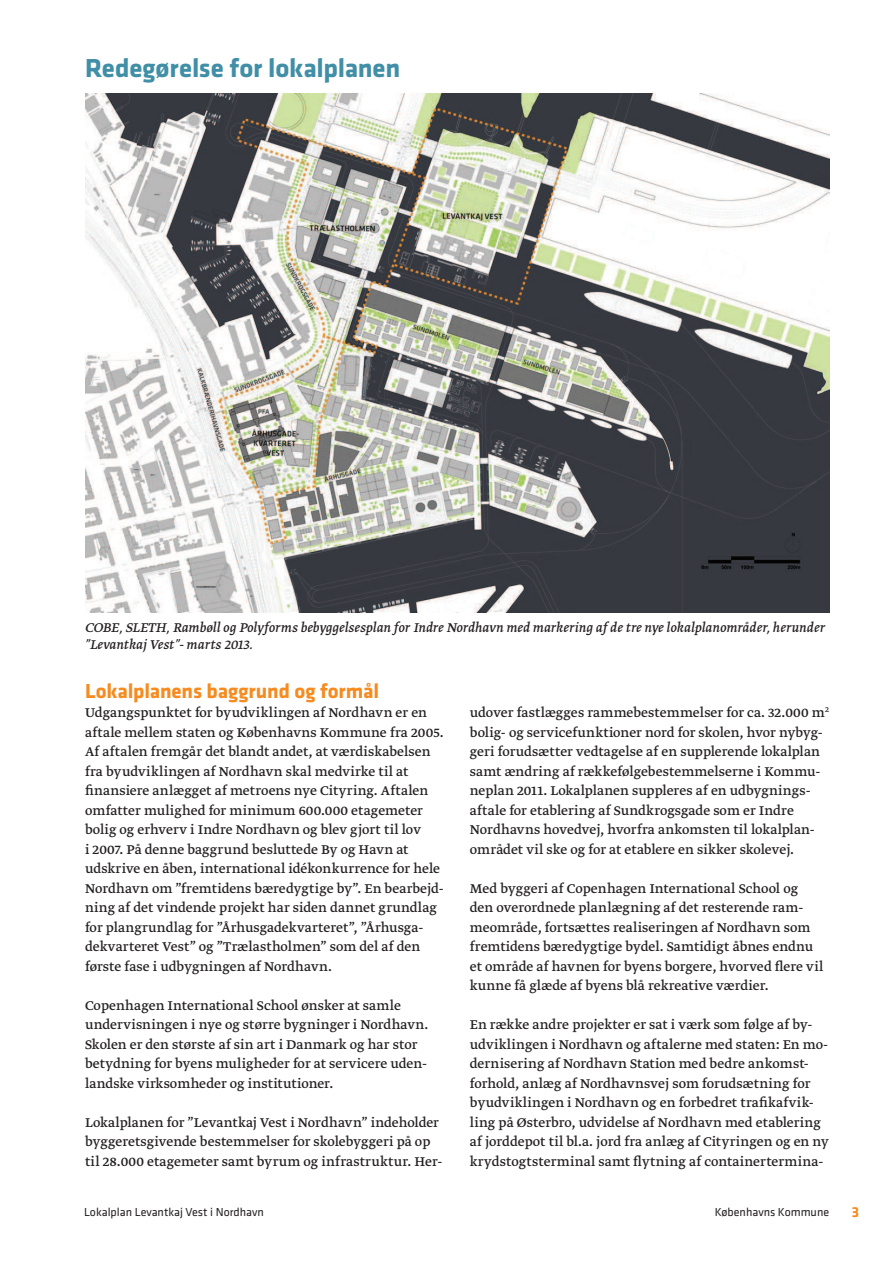
<style>
.page{position:relative;width:893px;height:1263px;background:#fff}
.page>*{position:absolute;margin:0;border:0;box-sizing:border-box;transform-origin:0 0}
.t1{font:700 27px "Klavika";letter-spacing:-.01em;color:#418fa7}
.t2{font:700 21px "Klavika";letter-spacing:-.005em;color:#f68b1f}
.t3{font:15px/19.5px "Greta Text";color:#231f20}
.t4{font:italic 15px/16.5px "Greta Text";letter-spacing:.005em;color:#231f20}
.t5{font:700 15px "Klavika";color:#f68b1f}
.t6{font:12px "Klavika";color:#231f20}
</style>
<div class="page">
<img style="left:85px;top:93px;width:744px;height:520px">
<h1 class="t1" style="left:85px;top:54px;width:317px">Redegørelse for lokalplanen</h1>
<p class="t4" style="left:85px;top:620px;width:741px">COBE, SLETH, Rambøll og Polyforms bebyggelsesplan for Indre Nordhavn med markering af de tre nye lokalplanområder, herunder ”Levantkaj Vest”- marts 2013.</p>
<h2 class="t2" style="left:85px;top:679px;width:296px">Lokalplanens baggrund og formål</h2>
<p class="t3" style="left:85px;top:703px;width:360px">Udgangspunktet for byudviklingen af Nordhavn er en aftale mellem staten og Københavns Kommune fra 2005.<br>Af aftalen fremgår det blandt andet, at værdiskabelsen fra byudviklingen af Nordhavn skal medvirke til at finansiere anlægget af metroens nye Cityring. Aftalen omfatter mulighed for minimum 600.000 etagemeter bolig og erhverv i Indre Nordhavn og blev gjort til lov<br>i 2007. På denne baggrund besluttede By og Havn at udskrive en åben, international idékonkurrence for hele Nordhavn om ”fremtidens bæredygtige by”. En bearbejd&shy;ning af det vindende projekt har siden dannet grundlag for plangrundlag for ”Århusgadekvarteret”, ”Århusga&shy;dekvarteret Vest” og ”Trælastholmen” som del af den første fase i udbygningen af Nordhavn.</p>
<p class="t3" style="left:85px;top:996px;width:345px">Copenhagen International School ønsker at samle undervisningen i nye og større bygninger i Nordhavn.<br>Skolen er den største af sin art i Danmark og har stor betydning for byens muligheder for at servicere uden&shy;landske virksomheder og institutioner.</p>
<p class="t3" style="left:85px;top:1113px;width:359px">Lokalplanen for ”Levantkaj Vest i Nordhavn” indeholder byggeretsgivende bestemmelser for skolebyggeri på op til 28.000 etagemeter samt byrum og infrastruktur. Her-</p>
<p class="t3" style="left:470px;top:703px;width:361px">udover fastlægges rammebestemmelser for ca. 32.000 m<sup>2 </sup>bolig- og servicefunktioner nord for skolen, hvor nybyg&shy;geri forudsætter vedtagelse af en supplerende lokalplan samt ændring af rækkefølgebestemmelserne i Kommu&shy;neplan 2011. Lokalplanen suppleres af en udbygnings&shy;aftale for etablering af Sundkrogsgade som er Indre Nordhavns hovedvej, hvorfra ankomsten til lokalplan&shy;området vil ske og for at etablere en sikker skolevej.</p>
<p class="t3" style="left:470px;top:879px;width:355px">Med byggeri af Copenhagen International School og den overordnede planlægning af det resterende ram&shy;meområde, fortsættes realiseringen af Nordhavn som fremtidens bæredygtige bydel. Samtidigt åbnes endnu et område af havnen for byens borgere, hvorved flere vil kunne få glæde af byens blå rekreative værdier.</p>
<p class="t3" style="left:470px;top:1015px;width:360px">En række andre projekter er sat i værk som følge af by&shy;udviklingen i Nordhavn og aftalerne med staten: En mo&shy;dernisering af Nordhavn Station med bedre ankomst&shy;forhold, anlæg af Nordhavnsvej som forudsætning for byudviklingen i Nordhavn og en forbedret trafikafvik&shy;ling på Østerbro, udvidelse af Nordhavn med etablering af jorddepot til bl.a. jord fra anlæg af Cityringen og en ny krydstogtsterminal samt flytning af containertermina-</p>
<p class="t6" style="left:84px;top:1207px;width:181px">Lokalplan Levantkaj Vest i Nordhavn</p>
<p class="t6" style="left:715px;top:1207px;width:116px">Københavns Kommune</p>
<p class="t5" style="left:852px;top:1203px;width:9px">3</p>
</div>
